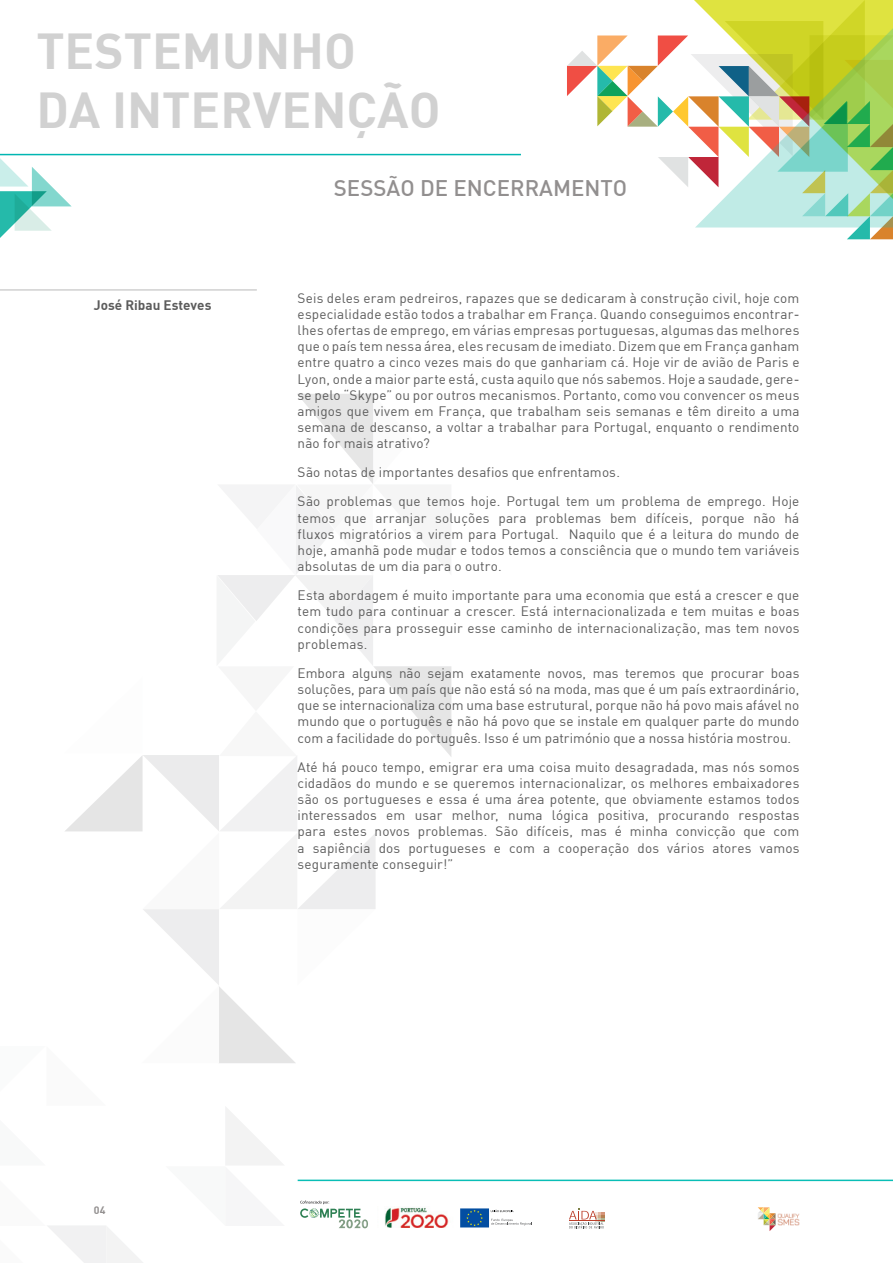
<style>
.page{position:relative;width:893px;height:1263px;background:#fff}
.page>*{position:absolute;margin:0;border:0;box-sizing:border-box;transform-origin:0 0}
.t1{font:700 49.5px/59.4px "DIN";color:#d1d1d1}
.t2{font:500 22.2px "DIN";color:#928f8f}
.t3{font:13.5px/16.2px "DIN";letter-spacing:.01em;color:#5c5c5c;text-align:justify}
.t4{font:700 13.5px "DIN";color:#5c5c5c}
.t5{font:700 10.65px "DIN";color:#928f8f}
</style>
<div class="page">
<hr style="left:0;top:154px;width:521px;height:1px;background:#00b6b2">
<hr style="left:298px;top:1179px;width:595px;height:2px;background:#09beb6">
<svg style="left:569px;top:1208px;width:35px;height:20px"></svg>
<svg style="left:758px;top:1207px;width:17px;height:24px"></svg>
<img style="left:778px;top:1213px;width:21px;height:13px">
<svg style="left:48px;top:394px;width:403px;height:869px"></svg>
<img style="left:338px;top:1219px;width:30px;height:9px">
<div style="left:460px;top:1208px;width:29px;height:19px;background:#034ea2"></div>
<svg style="left:466px;top:1210px;width:17px;height:16px"></svg>
<svg style="left:491px;top:1210px;width:22px;height:2px"></svg>
<svg style="left:491px;top:1219px;width:41px;height:6px"></svg>
<svg style="left:0;top:158px;width:72px;height:80px"></svg>
<svg style="left:567px;top:0;width:326px;height:239px"></svg>
<hr style="left:0;top:289px;width:257px;height:2px;background:#d1d1d1">
<h1 class="t1" style="left:36px;top:19px;width:406px">TESTEMUNHO<br>DA INTERVENÇÃO</h1>
<h2 class="t2" style="left:334px;top:174px;width:295px">SESSÃO DE ENCERRAMENTO</h2>
<p class="t4" style="left:94px;top:297px;width:119px">JOSÉ RIBAU ESTEVES</p>
<p class="t3" style="left:298px;top:289px;width:503px">Seis deles eram pedreiros, rapazes que se dedicaram à construção civil, hoje com especialidade estão todos a trabalhar em França. Quando conseguimos encontrar&shy;lhes ofertas de emprego, em várias empresas portuguesas, algumas das melhores que o país tem nessa área, eles recusam de imediato. Dizem que em França ganham entre quatro a cinco vezes mais do que ganhariam cá. Hoje vir de avião de Paris e Lyon, onde a maior parte está, custa aquilo que nós sabemos. Hoje a saudade, gere&shy;se pelo “Skype” ou por outros mecanismos. Portanto, como vou convencer os meus amigos que vivem em França, que trabalham seis semanas e têm direito a uma semana de descanso, a voltar a trabalhar para Portugal, enquanto o rendimento não for mais atrativo?</p>
<p class="t3" style="left:298px;top:458px;width:503px;line-height:29px">São notas de importantes desafios que enfrentamos.<br>São problemas que temos hoje. Portugal tem um problema de emprego. Hoje</p>
<p class="t3" style="left:298px;top:509px;width:503px">temos que arranjar soluções para problemas bem difíceis, porque não há fluxos migratórios a virem para Portugal. Naquilo que é a leitura do mundo de hoje, amanhã pode mudar e todos temos a consciência que o mundo tem variáveis absolutas de um dia para o outro.</p>
<p class="t3" style="left:298px;top:587px;width:503px">Esta abordagem é muito importante para uma economia que está a crescer e que tem tudo para continuar a crescer. Está internacionalizada e tem muitas e boas condições para prosseguir esse caminho de internacionalização, mas tem novos problemas.</p>
<p class="t3" style="left:298px;top:664px;width:503px">Embora alguns não sejam exatamente novos, mas teremos que procurar boas soluções, para um país que não está só na moda, mas que é um país extraordinário, que se internacionaliza com uma base estrutural, porque não há povo mais afável no mundo que o português e não há povo que se instale em qualquer parte do mundo com a facilidade do português. Isso é um património que a nossa história mostrou.</p>
<p class="t3" style="left:298px;top:758px;width:503px">Até há pouco tempo, emigrar era uma coisa muito desagradada, mas nós somos cidadãos do mundo e se queremos internacionalizar, os melhores embaixadores são os portugueses e essa é uma área potente, que obviamente estamos todos interessados em usar melhor, numa lógica positiva, procurando respostas para estes novos problemas. São difíceis, mas é minha convicção que com a sapiência dos portugueses e com a cooperação dos vários atores vamos seguramente conseguir!”</p>
<p class="t5" style="left:94px;top:1204px;width:13px">04</p>
</div>
